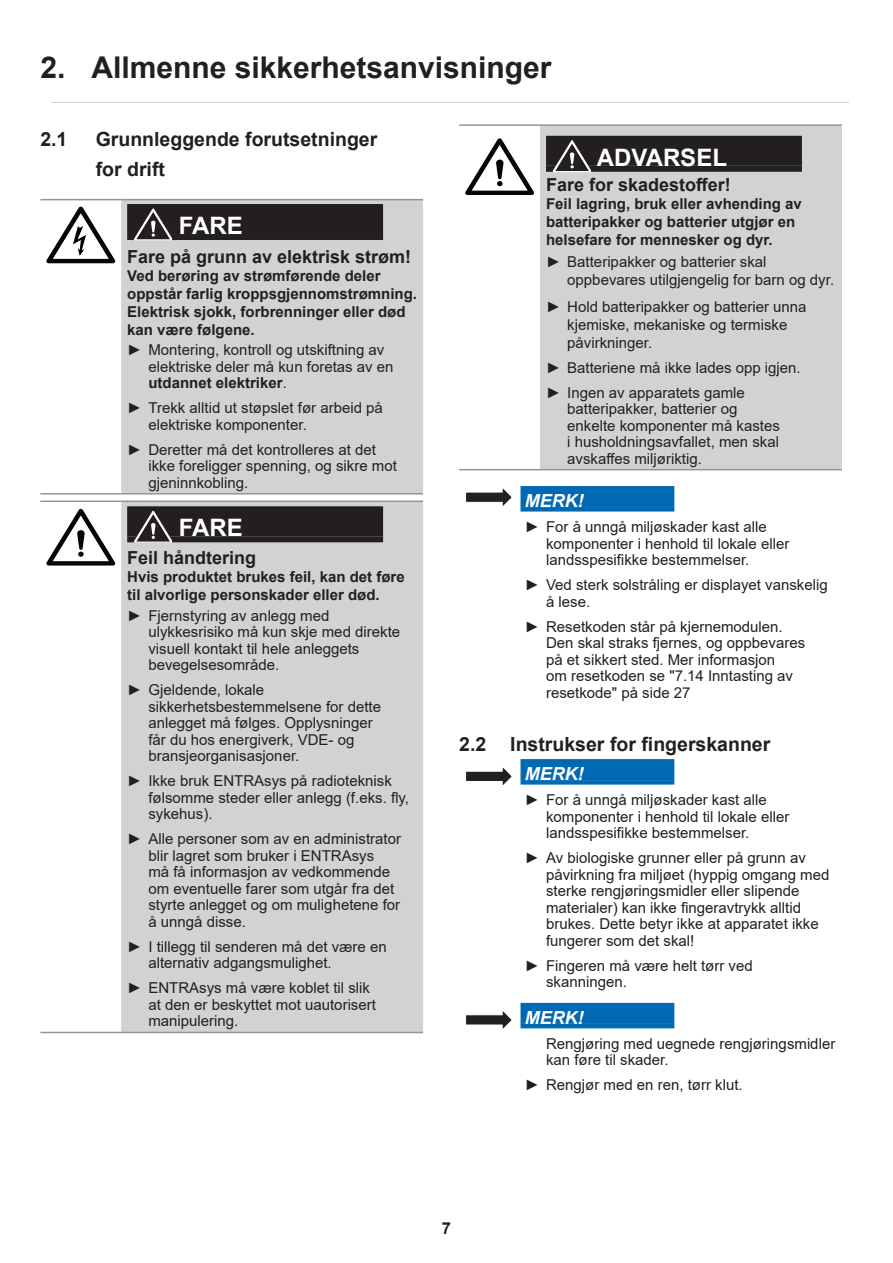
<style>
.page{position:relative;width:893px;height:1263px;background:#fff}
.page>*{position:absolute;margin:0;border:0;box-sizing:border-box;transform-origin:0 0}
.t1{font:700 30px "Arial";color:#231f20}
.t2{font:700 24px "Arial";color:#fff}
.t3{font:700 19.5px/29.2px "Arial";color:#231f20}
.t4{font:700 18px "Arial";color:#231f20}
.t5{font:italic 700 18px "Arial";color:#fff}
.t6{font:700 16.5px "Arial";color:#231f20}
.t7{font:15px/16.5px "Arial";color:#231f20}
.t8{font:700 15px/18px "Arial";color:#231f20}
.s1{font-weight:700}
</style>
<div class="page">
<div style="left:540px;top:126px;width:302px;height:343px;background:#d1d2d4"></div>
<hr style="left:540px;top:124px;width:302px;height:2px;background:#939598">
<hr style="left:459px;top:469px;width:81px;height:1px;background:#939598">
<hr style="left:459px;top:124px;width:81px;height:2px;background:#939598">
<hr style="left:540px;top:469px;width:302px;height:1px;background:#939598">
<svg style="left:465px;top:138px;width:69px;height:57px"></svg>
<div style="left:546px;top:136px;width:256px;height:30px;background:#231f20"></div>
<div style="left:546px;top:166px;width:256px;height:6px;background:#231f20"></div>
<svg style="left:553px;top:139px;width:38px;height:33px"></svg>
<svg style="left:466px;top:488px;width:46px;height:18px"></svg>
<div style="left:520px;top:486px;width:154px;height:21px;background:#0168b3"></div>
<svg style="left:520px;top:507px;width:154px;height:4px"></svg>
<svg style="left:466px;top:767px;width:46px;height:18px"></svg>
<div style="left:520px;top:759px;width:154px;height:21px;background:#0168b3"></div>
<svg style="left:520px;top:780px;width:154px;height:4px"></svg>
<svg style="left:466px;top:1011px;width:46px;height:18px"></svg>
<div style="left:520px;top:1003px;width:154px;height:21px;background:#0168b3"></div>
<hr style="left:520px;top:1024px;width:154px;height:4px;background:#0168b3">
<div style="left:121px;top:200px;width:302px;height:293px;background:#d1d2d4"></div>
<hr style="left:121px;top:199px;width:302px;height:1px;background:#939598">
<hr style="left:40px;top:493px;width:81px;height:1px;background:#939598">
<hr style="left:40px;top:199px;width:81px;height:1px;background:#939598">
<hr style="left:121px;top:493px;width:302px;height:1px;background:#939598">
<svg style="left:46px;top:207px;width:69px;height:56px"></svg>
<div style="left:127px;top:204px;width:256px;height:30px;background:#231f20"></div>
<div style="left:127px;top:234px;width:256px;height:6px;background:#231f20"></div>
<svg style="left:134px;top:208px;width:38px;height:32px"></svg>
<div style="left:121px;top:502px;width:302px;height:530px;background:#d1d2d4"></div>
<hr style="left:121px;top:500px;width:302px;height:2px;background:#939598">
<hr style="left:40px;top:1032px;width:81px;height:1px;background:#939598">
<hr style="left:40px;top:500px;width:81px;height:2px;background:#939598">
<hr style="left:121px;top:1032px;width:302px;height:1px;background:#939598">
<svg style="left:46px;top:509px;width:69px;height:56px"></svg>
<div style="left:127px;top:506px;width:256px;height:30px;background:#231f20"></div>
<div style="left:127px;top:536px;width:256px;height:6px;background:#231f20"></div>
<svg style="left:134px;top:510px;width:38px;height:33px"></svg>
<hr style="left:51px;top:102px;width:798px;height:1px;background:#d1d2d4">
<h1 class="t1" style="left:40px;top:46px;width:513px">2. Allmenne sikkerhetsanvisninger</h1>
<h3 class="t3" style="left:40px;top:125px;width:29px">2.1</h3>
<h3 class="t3" style="left:96px;top:125px;width:283px">Grunnleggende forutsetninger for drift</h3>
<h2 class="t2" style="left:179px;top:209px;width:66px">FARE</h2>
<p class="t4" style="left:127px;top:243px;width:286px">Fare på grunn av elektrisk strøm!</p>
<p class="t8" style="left:127px;top:266px;width:291px">Ved berøring av strømførende deler oppstår farlig kroppsgjennomstrømning.<br>Elektrisk sjokk, forbrenninger eller død kan være følgene.</p>
<p class="t7" style="left:148px;top:342px;width:247px;text-indent:-21px">► Montering, kontroll og utskiftning av elektriske deler må kun foretas av en <span class="s1">utdannet elektriker</span>.</p>
<p class="t7" style="left:148px;top:400px;width:236px;text-indent:-21px">► Trekk alltid ut støpslet før arbeid på elektriske komponenter.</p>
<p class="t7" style="left:148px;top:441px;width:250px;text-indent:-21px">► Deretter må det kontrolleres at det ikke foreligger spenning, og sikre mot gjeninnkobling.</p>
<h2 class="t2" style="left:179px;top:511px;width:66px">FARE</h2>
<p class="t4" style="left:127px;top:545px;width:131px">Feil håndtering</p>
<p class="t8" style="left:127px;top:568px;width:279px">Hvis produktet brukes feil, kan det føre til alvorlige personskader eller død.</p>
<p class="t7" style="left:148px;top:607px;width:253px;text-indent:-21px">► Fjernstyring av anlegg med ulykkesrisiko må kun skje med direkte visuell kontakt til hele anleggets bevegelsesområde.</p>
<p class="t7" style="left:148px;top:682px;width:234px;text-indent:-21px">► Gjeldende, lokale sikkerhetsbestemmelsene for dette anlegget må følges. Opplysninger får du hos energiverk, VDE- og bransjeorganisasjoner.</p>
<p class="t7" style="left:148px;top:773px;width:262px;text-indent:-21px">► Ikke bruk ENTRAsys på radioteknisk følsomme steder eller anlegg (f.eks. fly, sykehus).</p>
<p class="t7" style="left:148px;top:831px;width:254px;text-indent:-21px">► Alle personer som av en administrator blir lagret som bruker i ENTRAsys<br>må få informasjon av vedkommende om eventuelle farer som utgår fra det styrte anlegget og om mulighetene for å unngå disse.</p>
<p class="t7" style="left:148px;top:938px;width:240px;text-indent:-21px">► I tillegg til senderen må det være en alternativ adgangsmulighet.</p>
<p class="t7" style="left:148px;top:980px;width:229px;text-indent:-21px">► ENTRAsys må være koblet til slik at den er beskyttet mot uautorisert manipulering.</p>
<h2 class="t2" style="left:597px;top:140px;width:132px">ADVARSEL</h2>
<p class="t4" style="left:546px;top:172px;width:186px">Fare for skadestoffer!</p>
<p class="t8" style="left:546px;top:195px;width:257px">Feil lagring, bruk eller avhending av batteripakker og batterier utgjør en helsefare for mennesker og dyr.</p>
<p class="t7" style="left:567px;top:253px;width:268px;line-height:18px;text-indent:-21px">► Batteripakker og batterier skal oppbevares utilgjengelig for barn og dyr.</p>
<p class="t7" style="left:567px;top:297px;width:241px;line-height:18px;text-indent:-21px">► Hold batteripakker og batterier unna kjemiske, mekaniske og termiske påvirkninger.</p>
<p class="t7" style="left:546px;top:355px;width:256px;line-height:25px">► Batteriene må ikke lades opp igjen. ► Ingen av apparatets gamle</p>
<p class="t7" style="left:567px;top:401px;width:214px">batteripakker, batterier og enkelte komponenter må kastes i husholdningsavfallet, men skal avskaffes miljøriktig.</p>
<p class="t5" style="left:525px;top:489px;width:60px">MERK!</p>
<p class="t7" style="left:546px;top:518px;width:245px;text-indent:-21px">► For å unngå miljøskader kast alle komponenter i henhold til lokale eller landsspesifikke bestemmelser.</p>
<p class="t7" style="left:546px;top:576px;width:283px;text-indent:-21px">► Ved sterk solstråling er displayet vanskelig å lese.</p>
<p class="t7" style="left:546px;top:618px;width:261px;text-indent:-21px">► Resetkoden står på kjernemodulen.<br>Den skal straks fjernes, og oppbevares på et sikkert sted. Mer informasjon<br>om resetkoden se "7.14 Inntasting av resetkode" på side 27</p>
<h3 class="t3" style="left:459px;top:729px;width:313px">2.2 Instrukser for fingerskanner</h3>
<p class="t5" style="left:525px;top:762px;width:60px">MERK!</p>
<p class="t7" style="left:546px;top:791px;width:245px;text-indent:-21px">► For å unngå miljøskader kast alle komponenter i henhold til lokale eller landsspesifikke bestemmelser.</p>
<p class="t7" style="left:546px;top:849px;width:285px;text-indent:-21px">► Av biologiske grunner eller på grunn av påvirkning fra miljøet (hyppig omgang med sterke rengjøringsmidler eller slipende materialer) kan ikke fingeravtrykk alltid brukes. Dette betyr ikke at apparatet ikke fungerer som det skal!</p>
<p class="t7" style="left:546px;top:957px;width:208px;text-indent:-21px">► Fingeren må være helt tørr ved skanningen.</p>
<p class="t5" style="left:525px;top:1005px;width:60px">MERK!</p>
<p class="t7" style="left:546px;top:1035px;width:291px">Rengjøring med uegnede rengjøringsmidler kan føre til skader.</p>
<p class="t7" style="left:525px;top:1077px;width:219px">► Rengjør med en ren, tørr klut.</p>
<p class="t6" style="left:442px;top:1216px;width:11px">7</p>
</div>
